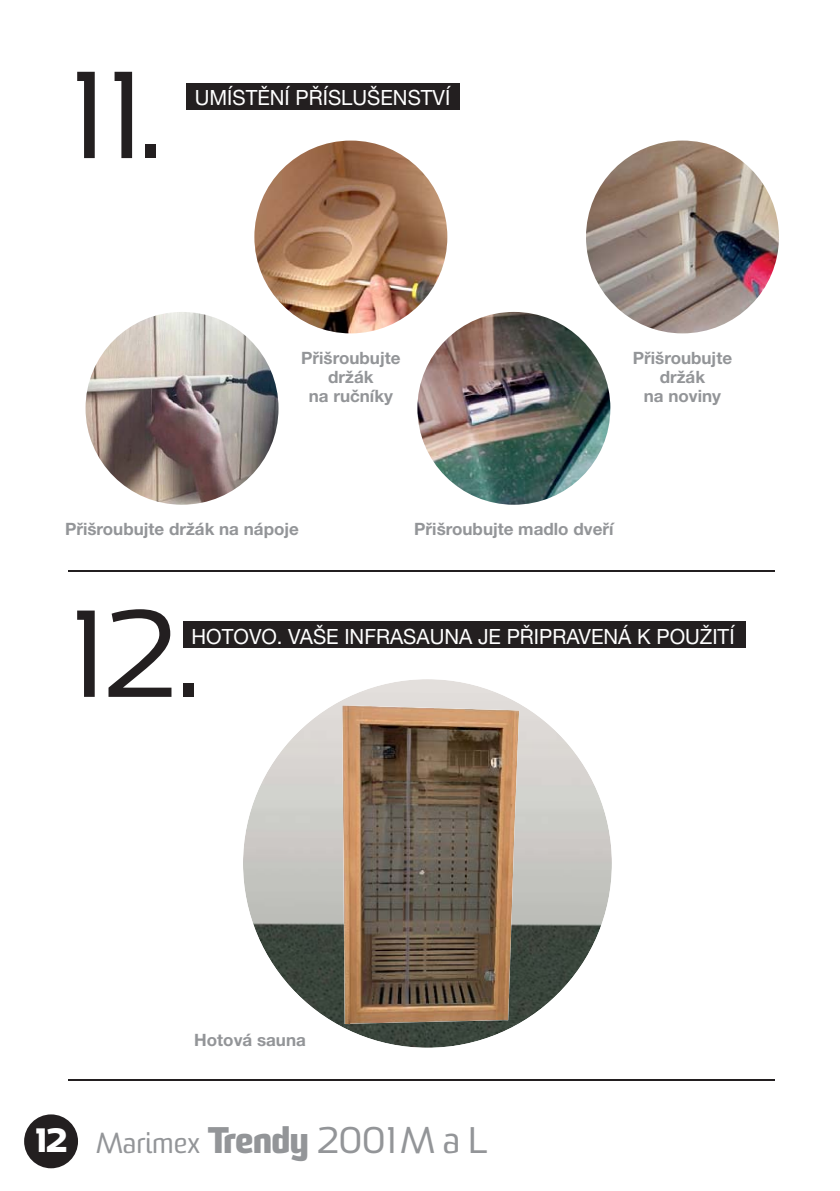
<style>
.page{position:relative;width:840px;height:1191px;background:#fff}
.page>*{position:absolute;margin:0;border:0;box-sizing:border-box;transform-origin:0 0}
.t1{font:120px "Sommet";color:#231f20}
.t2{font:28px "Sommet";color:#939598}
.t3{font:21px "Helvetica Neue CE";color:#fff}
.t4{font:700 17px/19px "Helvetica Neue CE";color:#939598;text-align:center}
.s1{font-weight:800;font-size:32.8px;color:#fff}
.s2{font-weight:800;font-size:36px}
.s3{font-size:36px}
</style>
<div class="page">
<hr style="left:68px;top:1079px;width:706px;height:1px;background:#231f20">
<hr style="left:68px;top:570px;width:706px;height:1px;background:#231f20">
<div style="left:186px;top:83px;width:273px;height:27px;background:#231f20"></div>
<img style="left:417px;top:312px;width:193px;height:193px;border-radius:50%">
<img style="left:585px;top:141px;width:193px;height:192px;border-radius:50%">
<img style="left:254px;top:141px;width:193px;height:192px;border-radius:50%">
<img style="left:85px;top:312px;width:193px;height:193px;border-radius:50%">
<div style="left:24px;top:1114px;width:54px;height:54px;background:#231f20;border-radius:50%"></div>
<div style="left:183px;top:621px;width:562px;height:27px;background:#231f20"></div>
<img style="left:243px;top:679px;width:368px;height:368px;border-radius:50%">
<img style="left:342px;top:705px;width:177px;height:319px">
<h1 class="t1" style="left:64px;top:72px;width:99px">11.</h1>
<p class="t3" style="left:195px;top:90px;width:257px">UMÍSTĚNÍ PŘÍSLUŠENSTVÍ</p>
<p class="t4" style="left:301px;top:349px;width:101px">Přišroubujte držák<br>na ručníky</p>
<p class="t4" style="left:632px;top:349px;width:101px">Přišroubujte držák<br>na noviny</p>
<p class="t4" style="left:65px;top:521px;width:235px">Přišroubujte držák na nápoje</p>
<p class="t4" style="left:414px;top:521px;width:200px">Přišroubujte madlo dveří</p>
<h1 class="t1" style="left:64px;top:611px;width:137px">12.</h1>
<p class="t3" style="left:191px;top:628px;width:544px">HOTOVO. VAŠE INFRASAUNA JE PŘIPRAVENÁ K POUŽITÍ</p>
<p class="t4" style="left:194px;top:1032px;width:113px">Hotová sauna</p>
<h2 class="t2" style="left:35px;top:1132px;width:453px"><span class="s1">12</span> Marimex <span class="s2">Trendy</span> <span class="s3">2001 M a L</span></h2>
</div>
